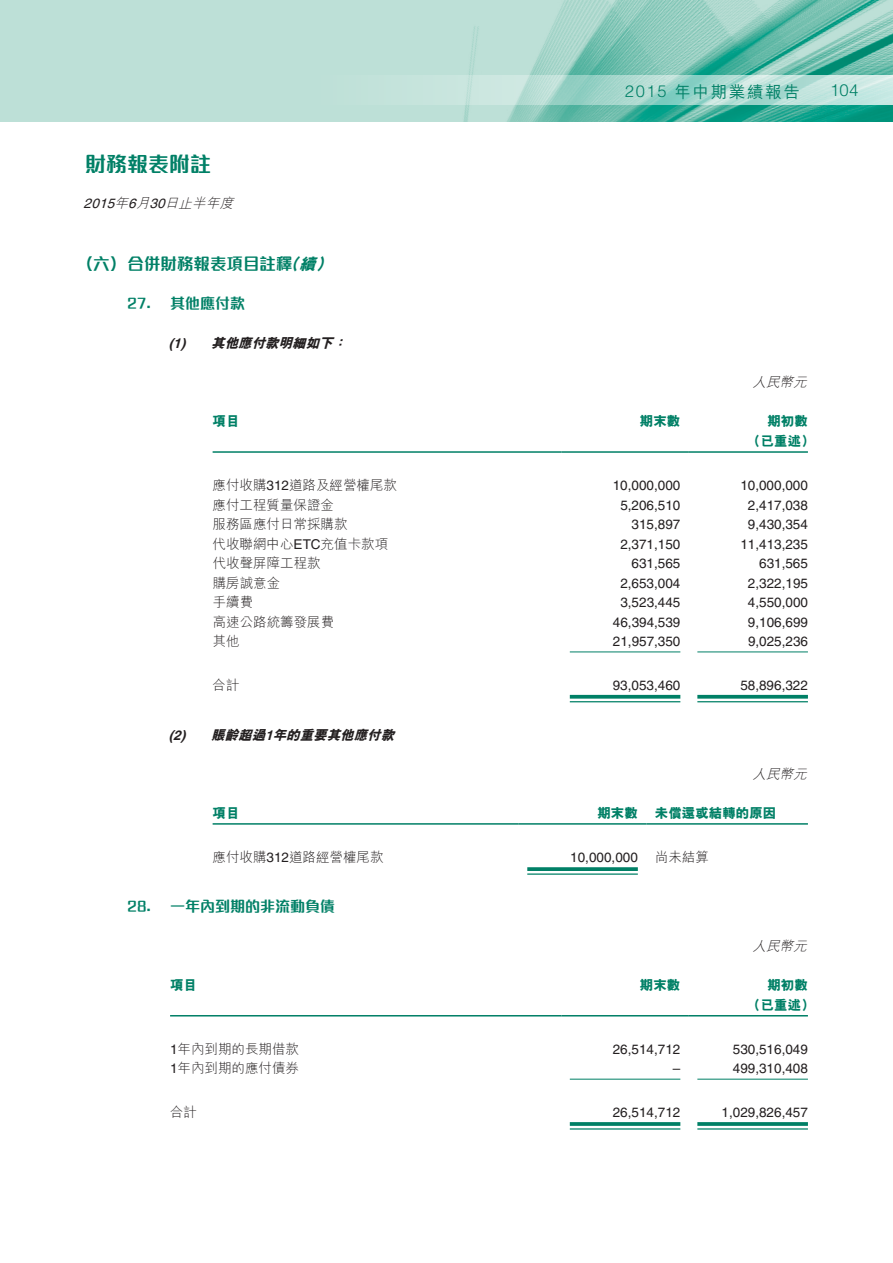
<style>
.page{position:relative;width:893px;height:1263px;background:#fff}
.page>*{position:absolute;margin:0;border:0;box-sizing:border-box;transform-origin:0 0}
.t1{font:700 21px "M Finance HK";color:#008066}
.t2{font:300 16.65px "Helvetica LT Std";color:#008066}
.t3{font:700 16.5px "M Finance HK";color:#008066}
.t4{font:500 16.5px "M Hei HK";letter-spacing:.1em;color:#008066}
.t5{font:300 16.5px "Helvetica LT Std";color:#008066}
.t6{font:italic 800 16.5px "M Hei HK";color:#008066}
.t7{font:700 15px "M Finance HK";color:#008066}
.t8{font:13.5px "Helvetica LT Std";color:#231f20}
.t9{font:300 13.5px "M Hei HK";color:#231f20}
.t10{font:800 13.5px "M Hei HK";color:#008066}
.t11{font:italic 800 13.5px "M Hei HK";color:#231f20}
.t12{font:italic 300 13.5px "M Hei HK";color:#231f20}
.t13{font:italic 700 13.5px "Helvetica LT Std";color:#231f20}
.t14{font:italic 13.5px "Helvetica LT Std";color:#231f20}
.s1{font-family:"Helvetica LT Std";font-weight:400}
.s2{font-family:"M Hei HK";font-weight:800;font-style:italic}
</style>
<div class="page">
<img style="left:0;top:0;width:893px;height:121px">
<svg style="left:314px;top:75px;width:579px;height:30px;background:#b7dfd6"></svg>
<hr style="left:213px;top:451px;width:348px;height:2px;background:#008066">
<hr style="left:561px;top:451px;width:128px;height:2px;background:#008066">
<hr style="left:689px;top:451px;width:119px;height:2px;background:#008066">
<hr style="left:570px;top:651px;width:110px;height:1px;background:#008066">
<hr style="left:697px;top:651px;width:111px;height:1px;background:#008066">
<svg style="left:570px;top:695px;width:110px;height:4px"></svg>
<hr style="left:570px;top:701px;width:110px;height:1px;background:#008066">
<svg style="left:697px;top:695px;width:111px;height:4px"></svg>
<hr style="left:697px;top:701px;width:111px;height:1px;background:#008066">
<hr style="left:213px;top:823px;width:306px;height:2px;background:#008066">
<hr style="left:519px;top:823px;width:127px;height:2px;background:#008066">
<hr style="left:646px;top:823px;width:162px;height:2px;background:#008066">
<svg style="left:527px;top:867px;width:111px;height:4px"></svg>
<hr style="left:527px;top:873px;width:111px;height:2px;background:#008066">
<hr style="left:170px;top:1015px;width:391px;height:1px;background:#008066">
<hr style="left:561px;top:1015px;width:128px;height:1px;background:#008066">
<hr style="left:689px;top:1015px;width:119px;height:1px;background:#008066">
<hr style="left:570px;top:1079px;width:110px;height:1px;background:#008066">
<hr style="left:697px;top:1079px;width:111px;height:1px;background:#008066">
<svg style="left:570px;top:1122px;width:110px;height:4px"></svg>
<hr style="left:570px;top:1128px;width:110px;height:1px;background:#008066">
<svg style="left:697px;top:1122px;width:111px;height:4px"></svg>
<hr style="left:697px;top:1128px;width:111px;height:1px;background:#008066">
<h1 class="t1" style="left:85px;top:153px;width:127px">財務報表附註</h1>
<p class="t12" style="left:165px;top:196px;width:73px">日止半年度</p>
<p class="t12" style="left:114px;top:196px;width:19px">年</p>
<p class="t12" style="left:128px;top:196px;width:26px">月<span class="s1">6</span></p>
<p class="t14" style="left:84px;top:195px;width:36px">2015</p>
<p class="t14" style="left:150px;top:195px;width:21px">30</p>
<p class="t6" style="left:283px;top:255px;width:22px">（</p>
<p class="t6" style="left:316px;top:255px;width:22px">(</p>
<p class="t3" style="left:77px;top:255px;width:245px">（六）合併財務報表項目註釋<span class="s2">續</span></p>
<p class="t7" style="left:128px;top:296px;width:25px">27.</p>
<p class="t7" style="left:170px;top:296px;width:76px">其他應付款</p>
<p class="t13" style="left:169px;top:335px;width:18px">1(</p>
<p class="t13" style="left:181px;top:335px;width:10px">)</p>
<p class="t11" style="left:211px;top:336px;width:127px">其他應付款明細如下</p>
<p class="t11" style="left:333px;top:336px;width:19px">：</p>
<p class="t13" style="left:169px;top:727px;width:18px">2(</p>
<p class="t13" style="left:181px;top:727px;width:10px">)</p>
<p class="t10" style="left:213px;top:414px;width:28px">項目</p>
<p class="t9" style="left:213px;top:478px;width:186px">應付收購<span class="s1">312</span>道路及經營權尾款</p>
<p class="t9" style="left:213px;top:498px;width:123px">應付工程質量保證金</p>
<p class="t9" style="left:213px;top:517px;width:136px">服務區應付日常採購款</p>
<p class="t9" style="left:213px;top:537px;width:177px">代收聯網中心<span class="s1">ETC</span>充值卡款項</p>
<p class="t9" style="left:213px;top:556px;width:109px">代收聲屏障工程款</p>
<p class="t9" style="left:213px;top:576px;width:69px">購房誠意金</p>
<p class="t9" style="left:213px;top:595px;width:42px">手續費</p>
<p class="t9" style="left:213px;top:615px;width:123px">高速公路統籌發展費</p>
<p class="t9" style="left:213px;top:634px;width:28px">其他</p>
<p class="t9" style="left:213px;top:678px;width:28px">合計</p>
<p class="t11" style="left:211px;top:728px;width:188px">賬齡超過年的重要其他應付款</p>
<p class="t13" style="left:265px;top:727px;width:13px">1</p>
<p class="t7" style="left:128px;top:898px;width:25px">28.</p>
<p class="t10" style="left:213px;top:806px;width:28px">項目</p>
<p class="t9" style="left:213px;top:850px;width:173px">應付收購<span class="s1">312</span>道路經營權尾款</p>
<p class="t7" style="left:170px;top:898px;width:166px">一年內到期的非流動負債</p>
<p class="t10" style="left:170px;top:978px;width:28px">項目</p>
<p class="t9" style="left:170px;top:1042px;width:131px"><span class="s1">1</span>年內到期的長期借款</p>
<p class="t9" style="left:170px;top:1061px;width:131px"><span class="s1">1</span>年內到期的應付債券</p>
<p class="t9" style="left:170px;top:1105px;width:28px">合計</p>
<p class="t5" style="left:625px;top:81px;width:43px">2015</p>
<p class="t4" style="left:674px;top:80px;width:127px">年中期業績報告</p>
<p class="t2" style="left:830px;top:79px;width:30px">104</p>
<p class="t10" style="left:640px;top:414px;width:42px">期末數</p>
<p class="t12" style="left:752px;top:375px;width:59px">人民幣元</p>
<p class="t10" style="left:767px;top:414px;width:42px">期初數</p>
<p class="t8" style="left:613px;top:477px;width:69px">10,000,000</p>
<p class="t10" style="left:747px;top:434px;width:69px">（已重述(</p>
<p class="t8" style="left:740px;top:477px;width:69px">10,000,000</p>
<p class="t8" style="left:620px;top:497px;width:62px">5,206,510</p>
<p class="t8" style="left:748px;top:497px;width:62px">2,417,038</p>
<p class="t8" style="left:632px;top:516px;width:50px">315,897</p>
<p class="t8" style="left:748px;top:516px;width:62px">9,430,354</p>
<p class="t8" style="left:620px;top:536px;width:62px">2,371,150</p>
<p class="t8" style="left:740px;top:536px;width:69px">11,413,235</p>
<p class="t8" style="left:632px;top:555px;width:50px">631,565</p>
<p class="t8" style="left:759px;top:555px;width:50px">631,565</p>
<p class="t8" style="left:620px;top:575px;width:62px">2,653,004</p>
<p class="t8" style="left:748px;top:575px;width:62px">2,322,195</p>
<p class="t8" style="left:620px;top:594px;width:62px">3,523,445</p>
<p class="t8" style="left:748px;top:594px;width:62px">4,550,000</p>
<p class="t8" style="left:613px;top:614px;width:69px">46,394,539</p>
<p class="t8" style="left:748px;top:614px;width:62px">9,106,699</p>
<p class="t8" style="left:613px;top:633px;width:69px">21,957,350</p>
<p class="t8" style="left:748px;top:633px;width:62px">9,025,236</p>
<p class="t8" style="left:613px;top:677px;width:69px">93,053,460</p>
<p class="t8" style="left:740px;top:677px;width:69px">58,896,322</p>
<p class="t10" style="left:597px;top:806px;width:42px">期末數</p>
<p class="t8" style="left:570px;top:849px;width:69px">10,000,000</p>
<p class="t12" style="left:752px;top:767px;width:59px">人民幣元</p>
<p class="t10" style="left:655px;top:806px;width:123px">未償還或結轉的原因</p>
<p class="t9" style="left:655px;top:850px;width:55px">尚未結算</p>
<p class="t10" style="left:640px;top:978px;width:42px">期末數</p>
<p class="t8" style="left:613px;top:1041px;width:69px">26,514,712</p>
<p class="t8" style="left:673px;top:1061px;width:9px">–</p>
<p class="t8" style="left:613px;top:1104px;width:69px">26,514,712</p>
<p class="t12" style="left:752px;top:939px;width:59px">人民幣元</p>
<p class="t10" style="left:767px;top:978px;width:42px">期初數</p>
<p class="t10" style="left:747px;top:998px;width:69px">（已重述(</p>
<p class="t8" style="left:733px;top:1041px;width:77px">530,516,049</p>
<p class="t8" style="left:733px;top:1061px;width:77px">499,310,408</p>
<p class="t8" style="left:722px;top:1104px;width:88px">1,029,826,457</p>
</div>
